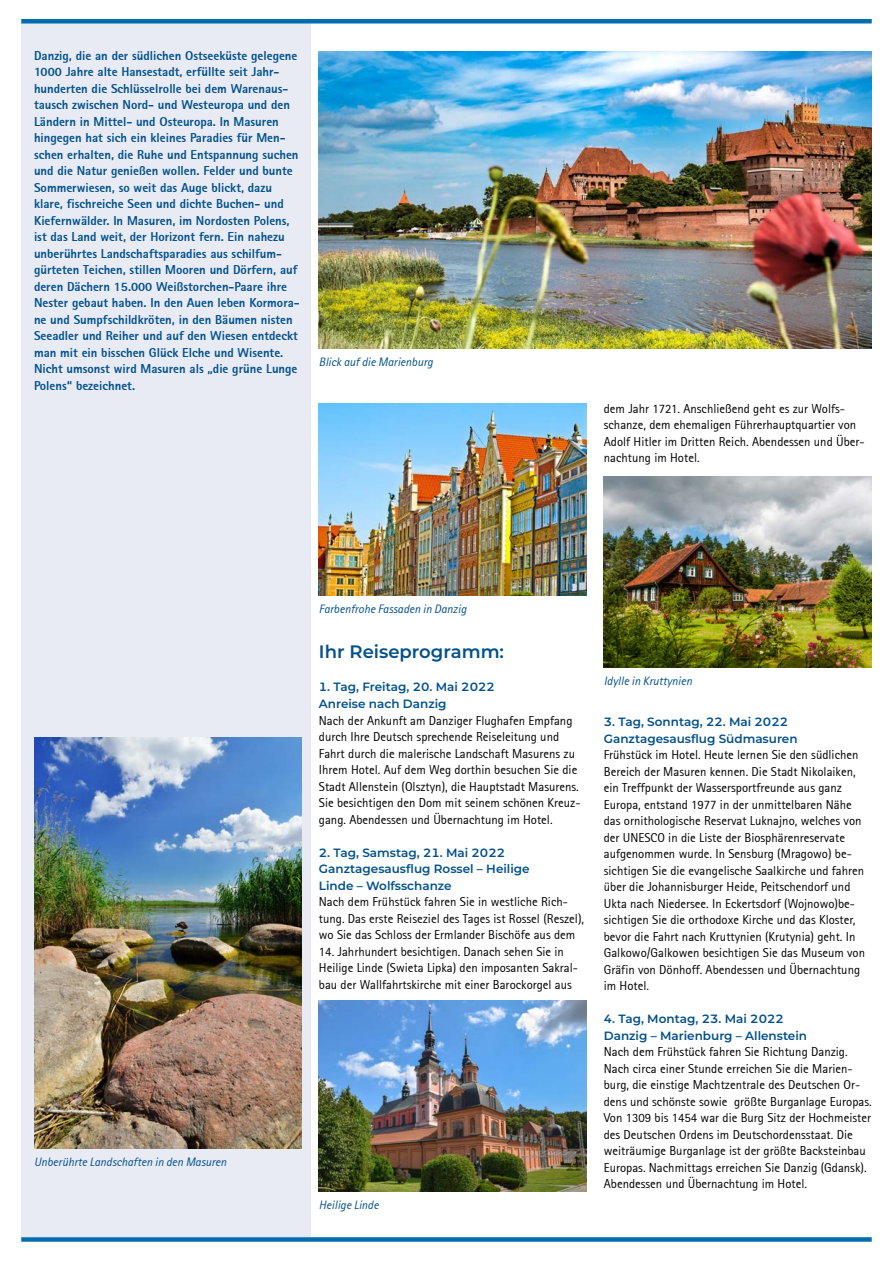
<style>
.page{position:relative;width:893px;height:1263px;background:#fff}
.page>*{position:absolute;margin:0;border:0;box-sizing:border-box;transform-origin:0 0}
.t1{font:600 18px "Montserrat";color:#00508c}
.t2{font:12.75px/16.5px "Rotis Sans Serif";color:#000}
.t3{font:800 12.75px/16.5px "Rotis Sans Serif";color:#00508c}
.t4{font:600 12px/16.5px "Montserrat";color:#00508c}
.t5{font:italic 12px "Rotis Sans Serif";color:#00508c}
</style>
<div class="page">
<div style="left:21px;top:24px;width:289px;height:1213px;background:#e9ebf4"></div>
<div style="left:21px;top:19px;width:851px;height:5px;background:#006db1"></div>
<div style="left:21px;top:1237px;width:851px;height:5px;background:#006db1"></div>
<img style="left:319px;top:51px;width:553px;height:298px">
<img style="left:319px;top:1000px;width:268px;height:191px">
<img style="left:34px;top:738px;width:268px;height:410px">
<img style="left:604px;top:476px;width:268px;height:192px">
<img style="left:319px;top:404px;width:268px;height:191px">
<p class="t3" style="left:34px;top:47px;width:267px">Danzig, die an der südlichen Ostseeküste gelegene 1000 Jahre alte Hansestadt, erfüllte seit Jahr&shy;hunderten die Schlüsselrolle bei dem Warenaus&shy;tausch zwischen Nord- und Westeuropa und den Ländern in Mittel- und Osteuropa. In Masuren hingegen hat sich ein kleines Paradies für Men&shy;schen erhalten, die Ruhe und Entspannung suchen und die Natur genießen wollen. Felder und bunte Sommerwiesen, so weit das Auge blickt, dazu klare, fischreiche Seen und dichte Buchen- und Kiefernwälder. In Masuren, im Nordosten Polens, ist das Land weit, der Horizont fern. Ein nahezu unberührtes Landschaftsparadies aus schilfum&shy;gürteten Teichen, stillen Mooren und Dörfern, auf deren Dächern 15.000 Weißstorchen-Paare ihre Nester gebaut haben. In den Auen leben Kormora&shy;ne und Sumpfschildkröten, in den Bäumen nisten Seeadler und Reiher und auf den Wiesen entdeckt man mit ein bisschen Glück Elche und Wisente.<br>Nicht umsonst wird Masuren als „die grüne Lunge Polens“ bezeichnet.</p>
<p class="t5" style="left:319px;top:354px;width:115px">Blick auf die Marienburg</p>
<p class="t2" style="left:604px;top:400px;width:262px">dem Jahr 1721. Anschließend geht es zur Wolfs&shy;schanze, dem ehemaligen Führerhauptquartier von Adolf Hitler im Dritten Reich. Abendessen und Über&shy;nachtung im Hotel.</p>
<p class="t5" style="left:34px;top:1154px;width:194px">Unberührte Landschaften in den Masuren</p>
<p class="t5" style="left:319px;top:602px;width:149px">Farbenfrohe Fassaden in Danzig</p>
<h1 class="t1" style="left:319px;top:639px;width:187px">Ihr Reiseprogramm:</h1>
<p class="t4" style="left:319px;top:678px;width:177px">1. Tag, Freitag, 20. Mai 2022<br>Anreise nach Danzig</p>
<p class="t2" style="left:319px;top:712px;width:263px">Nach der Ankunft am Danziger Flughafen Empfang durch Ihre Deutsch sprechende Reiseleitung und Fahrt durch die malerische Landschaft Masurens zu Ihrem Hotel. Auf dem Weg dorthin besuchen Sie die Stadt Allenstein (Olsztyn), die Hauptstadt Masurens.<br>Sie besichtigen den Dom mit seinem schönen Kreuz&shy;gang. Abendessen und Übernachtung im Hotel.</p>
<p class="t4" style="left:319px;top:843px;width:212px">2. Tag, Samstag, 21. Mai 2022<br>Ganztagesausflug Rossel – Heilige<br>Linde – Wolfsschanze</p>
<p class="t2" style="left:319px;top:893px;width:267px">Nach dem Frühstück fahren Sie in westliche Rich&shy;tung. Das erste Reiseziel des Tages ist Rossel (Reszel), wo Sie das Schloss der Ermlander Bischöfe aus dem</p>
<p class="t2" style="left:319px;top:943px;width:261px">14. Jahrhundert besichtigen. Danach sehen Sie in<br>Heilige Linde (Swieta Lipka) den imposanten Sakral&shy;bau der Wallfahrtskirche mit einer Barockorgel aus</p>
<p class="t5" style="left:319px;top:1198px;width:61px">Heilige Linde</p>
<p class="t5" style="left:604px;top:674px;width:90px">Idylle in Kruttynien</p>
<p class="t4" style="left:604px;top:713px;width:195px">3. Tag, Sonntag, 22. Mai 2022<br>Ganztagesausflug Südmasuren</p>
<p class="t2" style="left:604px;top:747px;width:263px">Frühstück im Hotel. Heute lernen Sie den südlichen Bereich der Masuren kennen. Die Stadt Nikolaiken, ein Treffpunkt der Wassersportfreunde aus ganz Europa, entstand 1977 in der unmittelbaren Nähe das ornithologische Reservat Luknajno, welches von der UNESCO in die Liste der Biosphärenreservate aufgenommen wurde. In Sensburg (Mragowo) be&shy;sichtigen Sie die evangelische Saalkirche und fahren über die Johannisburger Heide, Peitschendorf und Ukta nach Niedersee. In Eckertsdorf (Wojnowo)be&shy;sichtigen Sie die orthodoxe Kirche und das Kloster, bevor die Fahrt nach Kruttynien (Krutynia) geht. In Galkowo/Galkowen besichtigen Sie das Museum von Gräfin von Dönhoff. Abendessen und Übernachtung im Hotel.</p>
<p class="t4" style="left:604px;top:1010px;width:205px">4. Tag, Montag, 23. Mai 2022<br>Danzig – Marienburg – Allenstein</p>
<p class="t2" style="left:604px;top:1044px;width:269px">Nach dem Frühstück fahren Sie Richtung Danzig.<br>Nach circa einer Stunde erreichen Sie die Marien&shy;burg, die einstige Machtzentrale des Deutschen Or&shy;dens und schönste sowie größte Burganlage Europas.<br>Von 1309 bis 1454 war die Burg Sitz der Hochmeister des Deutschen Ordens im Deutschordensstaat. Die weiträumige Burganlage ist der größte Backsteinbau Europas. Nachmittags erreichen Sie Danzig (Gdansk).<br>Abendessen und Übernachtung im Hotel.</p>
</div>
